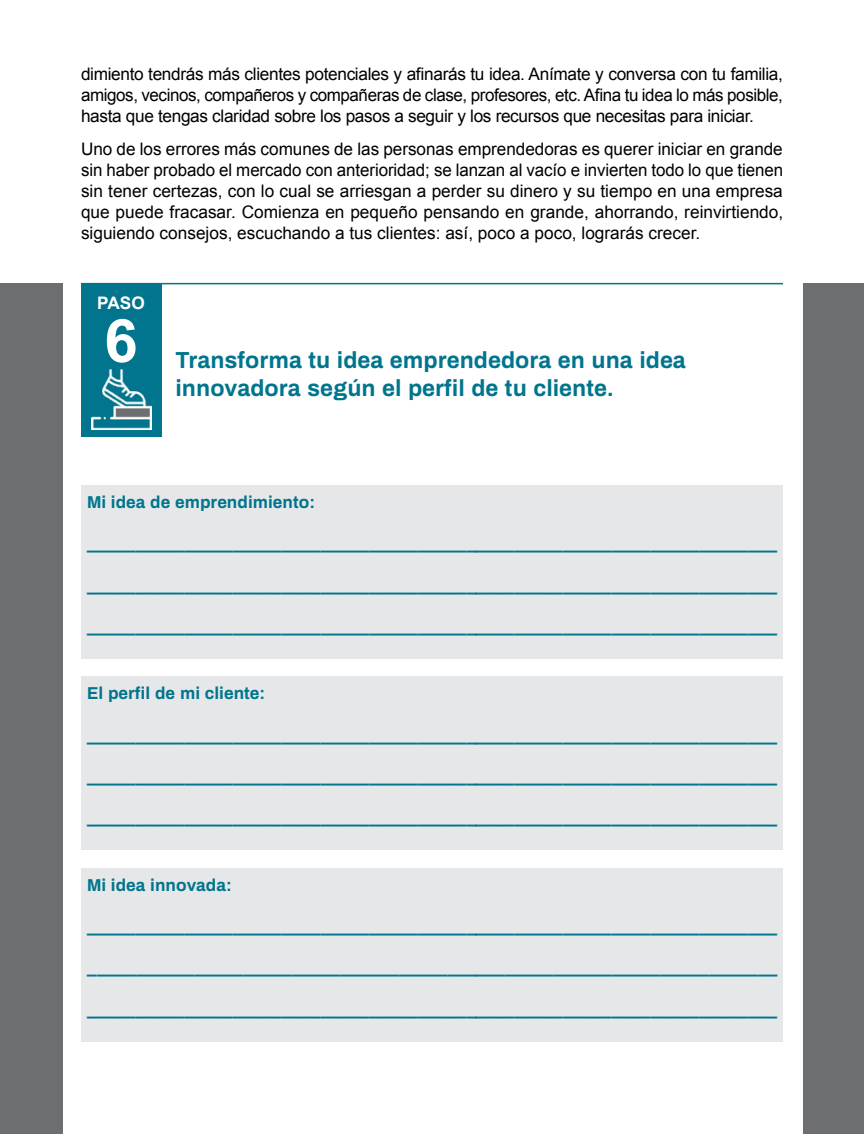
<style>
.page{position:relative;width:864px;height:1134px;background:#fff}
.page>*{position:absolute;margin:0;border:0;box-sizing:border-box;transform-origin:0 0}
.t1{font:700 60px "Arial";color:#fff}
.t2{font:700 23.25px/27.9px "Archivo";color:#00758d}
.t3{font:700 17.25px "Arial";color:#00758d}
.t4{font:17.25px/21px "Arial";letter-spacing:-.01em;color:#000;text-align:justify}
.t5{font:700 17.25px "Archivo";color:#00758d}
.t6{font:700 17.25px "Arial";color:#fff}
</style>
<div class="page">
<div style="left:0;top:284px;width:864px;height:850px;background:#6d6e71"></div>
<div style="left:63px;top:283px;width:739px;height:851px;background:#fff"></div>
<div style="left:81px;top:284px;width:81px;height:153px;background:#00758d"></div>
<img style="left:91px;top:369px;width:60px;height:60px">
<hr style="left:81px;top:283px;width:702px;height:1px;background:#00758d">
<div style="left:81px;top:485px;width:702px;height:174px;background:#e6e7e8"></div>
<div style="left:81px;top:677px;width:702px;height:173px;background:#e6e7e8"></div>
<div style="left:81px;top:868px;width:702px;height:174px;background:#e6e7e8"></div>
<p class="t4" style="left:81px;top:64px;width:703px">dimiento tendrás más clientes potenciales y afinarás tu idea. Anímate y conversa con tu familia, amigos, vecinos, compañeros y compañeras de clase, profesores, etc. Afina tu idea lo más posible, hasta que tengas claridad sobre los pasos a seguir y los recursos que necesitas para iniciar.</p>
<p class="t4" style="left:81px;top:139px;width:704px">Uno de los errores más comunes de las personas emprendedoras es querer iniciar en grande sin haber probado el mercado con anterioridad; se lanzan al vacío e invierten todo lo que tienen sin tener certezas, con lo cual se arriesgan a perder su dinero y su tiempo en una empresa que puede fracasar. Comienza en pequeño pensando en grande, ahorrando, reinvirtiendo, siguiendo consejos, escuchando a tus clientes: así, poco a poco, lograrás crecer.</p>
<p class="t6" style="left:97px;top:292px;width:49px">PASO</p>
<h1 class="t1" style="left:104px;top:301px;width:35px">6</h1>
<h2 class="t2" style="left:176px;top:345px;width:512px">Transforma tu idea emprendedora en una idea innovadora según el perfil de tu cliente.</h2>
<p class="t5" style="left:87px;top:489px;width:230px">Mi idea de emprendimiento:</p>
<p class="t3" style="left:87px;top:532px;width:692px">_______________________________________________________________________</p>
<p class="t3" style="left:87px;top:573px;width:692px">_______________________________________________________________________</p>
<p class="t3" style="left:87px;top:615px;width:692px">_______________________________________________________________________</p>
<p class="t5" style="left:87px;top:681px;width:180px">El perfil de mi cliente:</p>
<p class="t3" style="left:87px;top:723px;width:692px">_______________________________________________________________________</p>
<p class="t3" style="left:87px;top:765px;width:692px">_______________________________________________________________________</p>
<p class="t3" style="left:87px;top:806px;width:692px">_______________________________________________________________________</p>
<p class="t5" style="left:87px;top:872px;width:146px">Mi idea innovada:</p>
<p class="t3" style="left:87px;top:915px;width:692px">_______________________________________________________________________</p>
<p class="t3" style="left:87px;top:956px;width:692px">_______________________________________________________________________</p>
<p class="t3" style="left:87px;top:997px;width:692px">_______________________________________________________________________</p>
</div>
